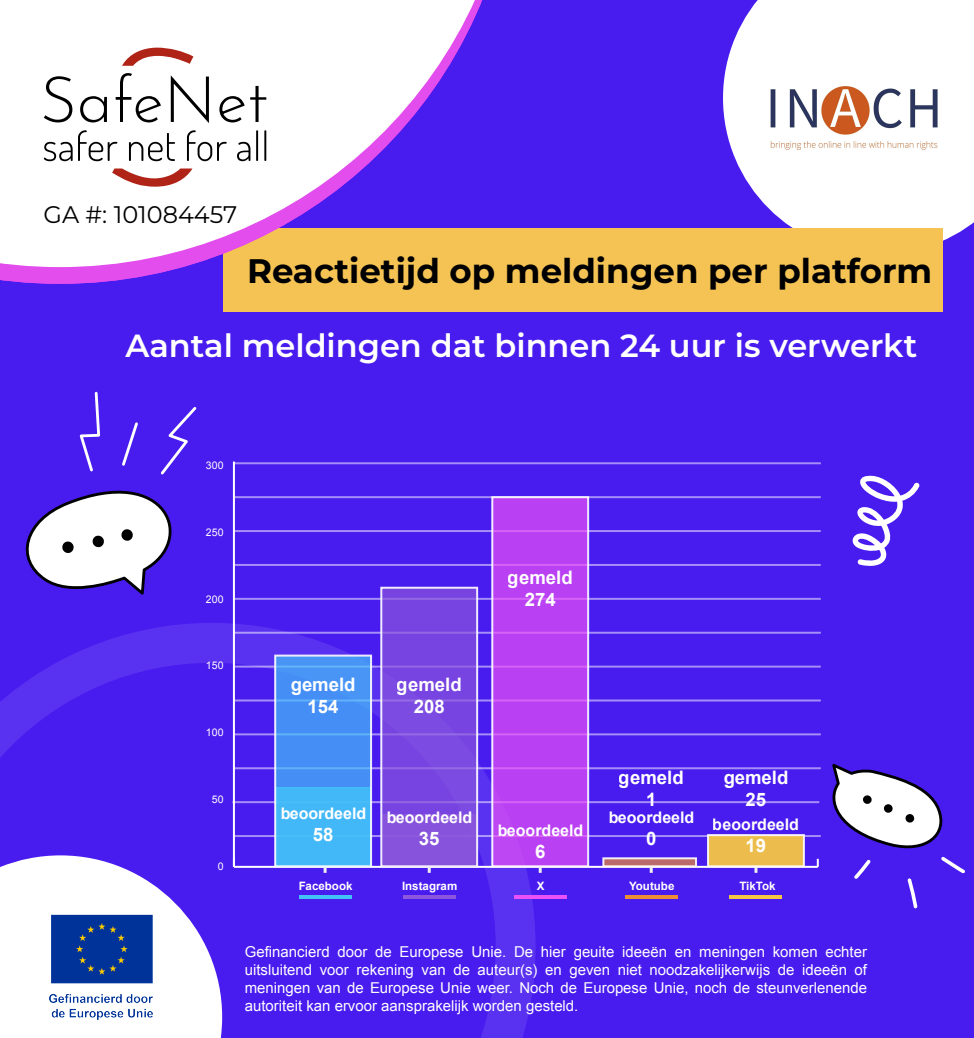
<style>
.page{position:relative;width:974px;height:1038px;background:#481bef}
.page>*{position:absolute;margin:0;border:0;box-sizing:border-box;transform-origin:0 0}
.t1{font:700 34px "Montserrat";color:#000}
.t2{font:600 32px "Montserrat";color:#fff}
.t3{font:24px "Montserrat";color:#000}
.t4{font:700 18.6px/22.2px "Arial";color:#fff;text-align:center}
.t5{font:700 16px "Arial";color:#fff}
.t6{font:15px/18px "Arial";color:#fff;text-align:justify}
.t7{font:700 11.6px "Arial";color:#fff}
.t8{font:10.6px "Arial";color:#fff}
</style>
<div class="page">
<svg style="left:723px;top:0;width:251px;height:241px;fill:#fff"></svg>
<svg style="left:0;top:623px;width:536px;height:415px"></svg>
<svg style="left:0;top:855px;width:222px;height:183px;fill:#fff"></svg>
<div style="left:223px;top:229px;width:720px;height:83px;background:#f5c354"></div>
<svg style="left:853px;top:475px;width:67px;height:91px"></svg>
<svg style="left:0;top:267px;width:183px;height:17px;fill:#e34ced"></svg>
<svg style="left:0;top:0;width:516px;height:267px;fill:#fff"></svg>
<svg style="left:44px;top:48px;width:222px;height:139px"></svg>
<svg style="left:25px;top:391px;width:172px;height:204px"></svg>
<img style="left:765px;top:80px;width:178px;height:75px">
<img style="left:39px;top:903px;width:126px;height:127px">
<svg style="left:832px;top:764px;width:133px;height:144px"></svg>
<hr style="left:234px;top:866px;width:584px;height:2px;background:#fff">
<svg style="left:817px;top:859px;width:2px;height:8px"></svg>
<hr style="left:233px;top:462px;width:2px;height:405px;background:#fff">
<hr style="left:299px;top:896px;width:52px;height:3px;background:#43c1f9">
<hr style="left:403px;top:896px;width:52px;height:3px;background:#8c57dc">
<hr style="left:514px;top:896px;width:52px;height:3px;background:#ea51f6">
<hr style="left:625px;top:896px;width:52px;height:3px;background:#ee8d34">
<hr style="left:730px;top:896px;width:52px;height:3px;background:#f5c644">
<svg style="left:324px;top:868px;width:3px;height:5px"></svg>
<svg style="left:428px;top:868px;width:3px;height:5px"></svg>
<svg style="left:539px;top:868px;width:3px;height:5px"></svg>
<svg style="left:650px;top:868px;width:3px;height:5px"></svg>
<svg style="left:754px;top:867px;width:3px;height:6px"></svg>
<hr style="left:234px;top:700px;width:587px;height:2px;background:#fff">
<hr style="left:234px;top:733px;width:587px;height:2px;background:#fff">
<hr style="left:234px;top:767px;width:587px;height:2px;background:#fff">
<hr style="left:234px;top:835px;width:587px;height:2px;background:#fff">
<hr style="left:234px;top:666px;width:587px;height:2px;background:#fff">
<hr style="left:234px;top:598px;width:587px;height:2px;background:#fff">
<hr style="left:234px;top:632px;width:587px;height:2px;background:#fff">
<hr style="left:234px;top:564px;width:587px;height:2px;background:#fff">
<hr style="left:234px;top:496px;width:587px;height:2px;background:#fff">
<hr style="left:232px;top:801px;width:587px;height:2px;background:#fff">
<hr style="left:234px;top:530px;width:587px;height:2px;background:#fff">
<hr style="left:234px;top:462px;width:587px;height:2px;background:#fff">
<div style="left:708px;top:836px;width:96px;height:31px;background:#ecbd4c"></div>
<svg style="left:383px;top:590px;width:92px;height:224px;fill:#7744e1"></svg>
<div style="left:381px;top:814px;width:96px;height:52px;background:#8c57dc"></div>
<div style="left:275px;top:788px;width:96px;height:79px;background:#43b8f8"></div>
<svg style="left:277px;top:658px;width:92px;height:130px;fill:#448ef5"></svg>
<div style="left:274px;top:655px;width:98px;height:212px;border:2px solid #fff"></div>
<div style="left:494px;top:499px;width:92px;height:365px;background:#b940f3"></div>
<div style="left:603px;top:859px;width:93px;height:8px;background:#bb6a6c"></div>
<div style="left:491px;top:496px;width:98px;height:371px;border:2px solid #fff"></div>
<div style="left:602px;top:857px;width:95px;height:10px;border:2px solid #fff"></div>
<div style="left:707px;top:834px;width:98px;height:33px;border:2px solid #fff"></div>
<div style="left:380px;top:587px;width:98px;height:280px;border:2px solid #fff"></div>
<h3 class="t3" style="left:44px;top:198px;width:195px">GA #: 101084457</h3>
<h1 class="t1" style="left:247px;top:248px;width:687px">Reactietijd op meldingen per platform</h1>
<h2 class="t2" style="left:125px;top:324px;width:793px">Aantal meldingen dat binnen 24 uur is verwerkt</h2>
<p class="t8" style="left:206px;top:458px;width:19px">300</p>
<p class="t8" style="left:206px;top:525px;width:19px">250</p>
<p class="t8" style="left:206px;top:592px;width:19px">200</p>
<p class="t4" style="left:508px;top:566px;width:66px">gemeld<br>274</p>
<p class="t8" style="left:206px;top:659px;width:19px">150</p>
<p class="t8" style="left:206px;top:726px;width:19px">100</p>
<p class="t8" style="left:212px;top:793px;width:13px">50</p>
<p class="t8" style="left:218px;top:860px;width:7px">0</p>
<p class="t4" style="left:291px;top:673px;width:66px">gemeld<br>154</p>
<p class="t4" style="left:397px;top:673px;width:66px">gemeld<br>208</p>
<p class="t5" style="left:280px;top:802px;width:88px">beoordeeld</p>
<p class="t4" style="left:313px;top:824px;width:22px">58</p>
<p class="t5" style="left:386px;top:806px;width:88px">beoordeeld</p>
<p class="t4" style="left:419px;top:828px;width:22px">35</p>
<p class="t5" style="left:497px;top:819px;width:88px">beoordeeld</p>
<p class="t4" style="left:535px;top:841px;width:12px">6</p>
<p class="t4" style="left:619px;top:766px;width:66px">gemeld<br>1</p>
<p class="t4" style="left:723px;top:766px;width:66px">gemeld<br>25</p>
<p class="t5" style="left:608px;top:806px;width:88px">beoordeeld</p>
<p class="t4" style="left:646px;top:828px;width:12px">0</p>
<p class="t5" style="left:713px;top:813px;width:88px">beoordeeld</p>
<p class="t4" style="left:746px;top:835px;width:22px">19</p>
<p class="t7" style="left:299px;top:878px;width:55px">Facebook</p>
<p class="t7" style="left:402px;top:878px;width:57px">Instagram</p>
<p class="t7" style="left:537px;top:878px;width:9px">X</p>
<p class="t7" style="left:629px;top:878px;width:47px">Youtube</p>
<p class="t7" style="left:739px;top:878px;width:38px">TikTok</p>
<p class="t6" style="left:245px;top:943px;width:624px">Gefinancierd door de Europese Unie. De hier geuite ideeën en meningen komen echter uitsluitend voor rekening van de auteur(s) en geven niet noodzakelijkerwijs de ideeën of meningen van de Europese Unie weer. Noch de Europese Unie, noch de steunverlenende autoriteit kan ervoor aansprakelijk worden gesteld.</p>
</div>
